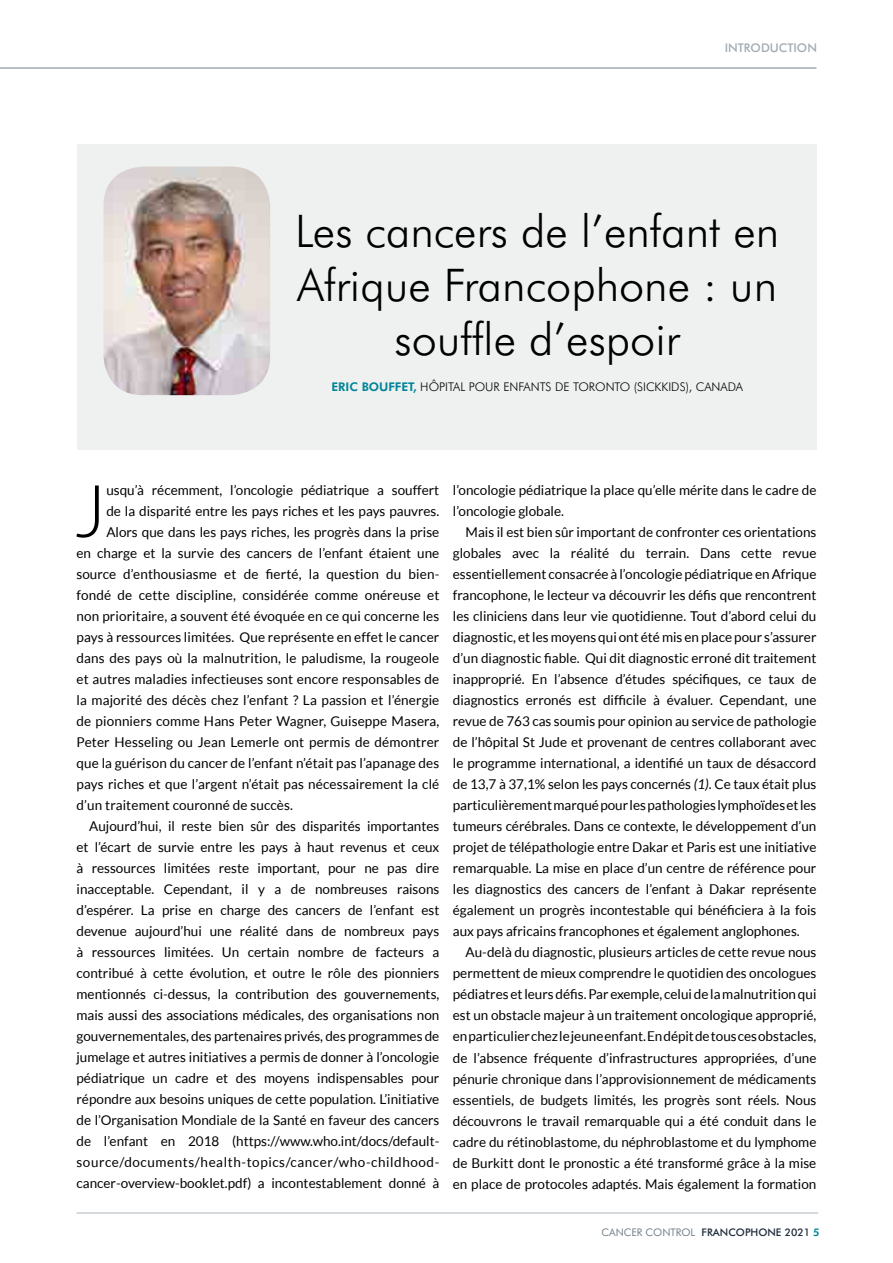
<style>
.page{position:relative;width:893px;height:1263px;background:#fff}
.page>*{position:absolute;margin:0;border:0;box-sizing:border-box;transform-origin:0 0}
.t1{font:300 72.9px "Lato";color:#000}
.t2{font:300 45px/54px "Futura BT";color:#000;text-align:center}
.t3{font:13.5px/21px "Lato";color:#000;text-align:justify}
.t4{font:13.5px "Lato";letter-spacing:.04em;color:#000}
.t5{font:300 12px "Futura BT";color:#000}
.t6{font:500 12px "Futura BT";color:#a1abb2}
.t7{font:500 10.5px "Futura BT";color:#1c2b39}
.s1{font-weight:800;color:#008499}
.s2{font-style:italic}
.s3{font-weight:400;color:#72808a}
</style>
<div class="page">
<hr style="left:0;top:67px;width:816px;height:2px;background:#a1abb2">
<hr style="left:77px;top:1212px;width:741px;height:2px;background:#c6cdd1">
<div style="left:77px;top:145px;width:739px;height:305px;background:#eff1f0"></div>
<img style="left:103px;top:167px;width:167px;height:228px">
<p class="t6" style="left:725px;top:40px;width:94px">INTRODUCTION</p>
<h2 class="t2" style="left:295px;top:204px;width:485px">Les cancers de l’enfant en<br>Afrique Francophone : un souffle d’espoir</h2>
<p class="t5" style="left:331px;top:379px;width:413px"><span class="s1">ERIC BOUFFET,</span> HÔPITAL POUR ENFANTS DE TORONTO (SICKKIDS), CANADA</p>
<h1 class="t1" style="left:73px;top:472px;width:35px">J</h1>
<p class="t3" style="left:106px;top:480px;width:334px">usqu’à récemment, l’oncologie pédiatrique a souffert</p>
<p class="t3" style="left:106px;top:501px;width:334px">de la disparité entre les pays riches et les pays pauvres.</p>
<p class="t3" style="left:106px;top:522px;width:334px">Alors que dans les pays riches, les progrès dans la prise</p>
<p class="t3" style="left:77px;top:543px;width:364px">en charge et la survie des cancers de l’enfant étaient une</p>
<p class="t3" style="left:77px;top:564px;width:364px">source d’enthousiasme et de fierté, la question du bien-</p>
<p class="t3" style="left:77px;top:585px;width:364px">fondé de cette discipline, considérée comme onéreuse et</p>
<p class="t3" style="left:77px;top:606px;width:364px">non prioritaire, a souvent été évoquée en ce qui concerne les</p>
<p class="t3" style="left:77px;top:627px;width:364px">pays à ressources limitées. Que représente en effet le cancer</p>
<p class="t3" style="left:77px;top:648px;width:364px">dans des pays où la malnutrition, le paludisme, la rougeole</p>
<p class="t3" style="left:77px;top:669px;width:364px">et autres maladies infectieuses sont encore responsables de</p>
<p class="t3" style="left:77px;top:690px;width:364px">la majorité des décès chez l’enfant ? La passion et l’énergie</p>
<p class="t3" style="left:77px;top:711px;width:364px">de pionniers comme Hans Peter Wagner, Guiseppe Masera,</p>
<p class="t3" style="left:77px;top:732px;width:364px">Peter Hesseling ou Jean Lemerle ont permis de démontrer</p>
<p class="t3" style="left:77px;top:753px;width:364px">que la guérison du cancer de l’enfant n’était pas l’apanage des</p>
<p class="t3" style="left:77px;top:774px;width:364px">pays riches et que l’argent n’était pas nécessairement la clé</p>
<p class="t3" style="left:77px;top:795px;width:218px">d’un traitement couronné de succès.</p>
<p class="t3" style="left:89px;top:816px;width:352px">Aujourd’hui, il reste bien sûr des disparités importantes</p>
<p class="t3" style="left:77px;top:837px;width:364px">et l’écart de survie entre les pays à haut revenus et ceux</p>
<p class="t3" style="left:77px;top:858px;width:364px">à ressources limitées reste important, pour ne pas dire</p>
<p class="t3" style="left:77px;top:879px;width:364px">inacceptable. Cependant, il y a de nombreuses raisons</p>
<p class="t3" style="left:77px;top:900px;width:364px">d’espérer. La prise en charge des cancers de l’enfant est</p>
<p class="t3" style="left:77px;top:921px;width:364px">devenue aujourd’hui une réalité dans de nombreux pays</p>
<p class="t3" style="left:77px;top:942px;width:364px">à ressources limitées. Un certain nombre de facteurs a</p>
<p class="t3" style="left:77px;top:963px;width:364px">contribué à cette évolution, et outre le rôle des pionniers</p>
<p class="t3" style="left:77px;top:984px;width:364px">mentionnés ci-dessus, la contribution des gouvernements,</p>
<p class="t3" style="left:77px;top:1005px;width:364px">mais aussi des associations médicales, des organisations non</p>
<p class="t3" style="left:77px;top:1026px;width:364px">gouvernementales, des partenaires privés, des programmes de</p>
<p class="t3" style="left:77px;top:1047px;width:364px">jumelage et autres initiatives a permis de donner à l’oncologie</p>
<p class="t3" style="left:77px;top:1068px;width:364px">pédiatrique un cadre et des moyens indispensables pour</p>
<p class="t3" style="left:77px;top:1089px;width:364px">répondre aux besoins uniques de cette population. L’initiative</p>
<p class="t3" style="left:77px;top:1110px;width:364px">de l’Organisation Mondiale de la Santé en faveur des cancers</p>
<p class="t3" style="left:77px;top:1131px;width:364px">de l’enfant en 2018 (https://www.who.int/docs/default-</p>
<p class="t4" style="left:77px;top:1155px;width:364px">source/documents/health-topics/cancer/who-childhood-</p>
<p class="t3" style="left:77px;top:1173px;width:364px">cancer-overview-booklet.pdf) a incontestablement donné à</p>
<p class="t3" style="left:453px;top:480px;width:365px">l’oncologie pédiatrique la place qu’elle mérite dans le cadre de l’oncologie globale.</p>
<p class="t3" style="left:453px;top:522px;width:365px;text-indent:13px">Mais il est bien sûr important de confronter ces orientations globales avec la réalité du terrain. Dans cette revue essentiellement consacrée à l’oncologie pédiatrique en Afrique francophone, le lecteur va découvrir les défis que rencontrent les cliniciens dans leur vie quotidienne. Tout d’abord celui du diagnostic, et les moyens qui ont été mis en place pour s’assurer d’un diagnostic fiable. Qui dit diagnostic erroné dit traitement inapproprié. En l’absence d’études spécifiques, ce taux de diagnostics erronés est difficile à évaluer. Cependant, une revue de 763 cas soumis pour opinion au service de pathologie de l’hôpital St Jude et provenant de centres collaborant avec le programme international, a identifié un taux de désaccord de 13,7 à 37,1% selon les pays concernés <span class="s2">(1)</span>. Ce taux était plus particulièrement marqué pour les pathologies lymphoïdes et les tumeurs cérébrales. Dans ce contexte, le développement d’un projet de télépathologie entre Dakar et Paris est une initiative remarquable. La mise en place d’un centre de référence pour les diagnostics des cancers de l’enfant à Dakar représente également un progrès incontestable qui bénéficiera à la fois aux pays africains francophones et également anglophones.</p>
<p class="t3" style="left:453px;top:942px;width:365px;text-indent:13px">Au-delà du diagnostic, plusieurs articles de cette revue nous permettent de mieux comprendre le quotidien des oncologues pédiatres et leurs défis. Par exemple, celui de la malnutrition qui est un obstacle majeur à un traitement oncologique approprié, en particulier chez le jeune enfant. En dépit de tous ces obstacles, de l’absence fréquente d’infrastructures appropriées, d’une pénurie chronique dans l’approvisionnement de médicaments essentiels, de budgets limités, les progrès sont réels. Nous découvrons le travail remarquable qui a été conduit dans le cadre du rétinoblastome, du néphroblastome et du lymphome de Burkitt dont le pronostic a été transformé grâce à la mise en place de protocoles adaptés. Mais également la formation</p>
<p class="t7" style="left:601px;top:1226px;width:220px"><span class="s3">CANCER CONTROL</span> FRANCOPHONE 2021 <span class="s1">5</span></p>
</div>
